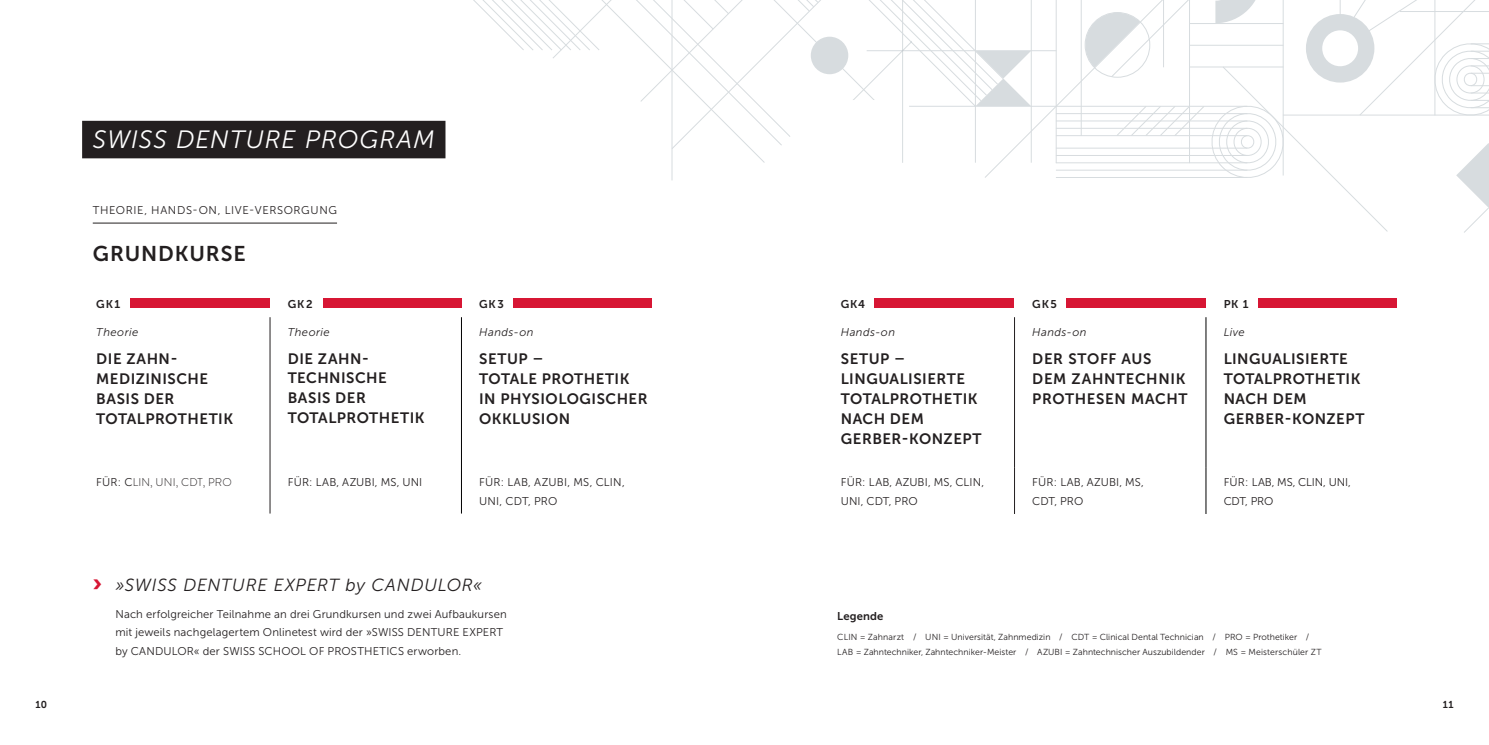
<style>
.page{position:relative;width:1489px;height:745px;background:#fff}
.page>*{position:absolute;margin:0;border:0;box-sizing:border-box;transform-origin:0 0}
.t1{font:italic 25px "Museo Sans 300";letter-spacing:.04em;color:#fff}
.t2{font:21.25px "Museo Sans 700";letter-spacing:.045em;color:#231f20}
.t3{font:italic 17.5px "Museo Sans 300";letter-spacing:.045em;color:#231f20}
.t4{font:15px/20px "Museo Sans 700";letter-spacing:.035em;color:#231f20}
.t5{font:11.25px/18.8px "Museo Sans 300";letter-spacing:.015em;color:#231f20}
.t6{font:italic 11.25px "Museo Sans 300";letter-spacing:.04em;color:#231f20}
.t7{font:11.25px "Museo Sans 300";letter-spacing:.06em;color:#231f20}
.t8{font:11.25px/18.8px "Museo Sans 300";letter-spacing:-.01em;color:#231f20}
.t9{font:300 11.25px "Brandon Grotesque";letter-spacing:.015em;color:#231f20}
.t10{font:11.25px "Museo Sans 700";letter-spacing:.045em;color:#231f20}
.t11{font:11.25px "Museo Sans 700";letter-spacing:.01em;color:#231f20}
.t12{font:10px "Museo Sans 700";color:#231f20}
.t13{font:8.75px/15px "Museo Sans 300";letter-spacing:.005em;color:#231f20}
.s1{font-family:"Museo Sans 300";font-weight:400}
.s2{font-family:"Museo Sans 900";font-style:normal;font-size:23.75px;color:#d71634}
</style>
<div class="page">
<svg style="left:1030px;top:0;width:52px;height:178px"></svg>
<svg style="left:1082px;top:0;width:406px;height:233px"></svg>
<svg style="left:473px;top:0;width:557px;height:180px"></svg>
<hr style="left:1014px;top:317px;width:1px;height:150px;background:#231f20">
<hr style="left:1014px;top:467px;width:1px;height:46px;background:#231f20">
<hr style="left:1205px;top:317px;width:1px;height:150px;background:#000">
<hr style="left:1205px;top:467px;width:1px;height:46px;background:#000">
<hr style="left:93px;top:223px;width:244px;height:1px;background:#231f20">
<hr style="left:269px;top:317px;width:1px;height:153px;background:#231f20">
<hr style="left:269px;top:470px;width:1px;height:43px;background:#231f20">
<hr style="left:461px;top:317px;width:1px;height:153px;background:#000">
<hr style="left:461px;top:470px;width:1px;height:43px;background:#000">
<div style="left:131px;top:298px;width:139px;height:10px;background:#d71634"></div>
<div style="left:322px;top:298px;width:139px;height:10px;background:#d71634"></div>
<div style="left:513px;top:298px;width:138px;height:10px;background:#d71634"></div>
<div style="left:874px;top:298px;width:140px;height:10px;background:#d71634"></div>
<div style="left:1066px;top:298px;width:139px;height:10px;background:#d71634"></div>
<div style="left:1257px;top:298px;width:138px;height:10px;background:#d71634"></div>
<div style="left:82px;top:121px;width:363px;height:37px;background:#231f20"></div>
<h1 class="t1" style="left:93px;top:126px;width:343px">SWISS DENTURE PROGRAM</h1>
<p class="t7" style="left:93px;top:204px;width:246px">THEORIE, HANDS-ON, LIVE-VERSORGUNG</p>
<h2 class="t2" style="left:93px;top:241px;width:154px">GRUNDKURSE</h2>
<p class="t10" style="left:96px;top:297px;width:25px">GK 1</p>
<p class="t10" style="left:288px;top:297px;width:26px">GK 2</p>
<p class="t10" style="left:479px;top:297px;width:26px">GK 3</p>
<p class="t6" style="left:96px;top:326px;width:43px">Theorie</p>
<h3 class="t4" style="left:96px;top:349px;width:138px">DIE ZAHN-<br>MEDIZINISCHE<br>BASIS DER<br>TOTALPROTHETIK</h3>
<p class="t6" style="left:288px;top:326px;width:43px">Theorie</p>
<h3 class="t4" style="left:288px;top:349px;width:138px;line-height:19.6px">DIE ZAHN-<br>TECHNISCHE<br>BASIS DER<br>TOTALPROTHETIK</h3>
<p class="t6" style="left:479px;top:326px;width:56px">Hands-on</p>
<h3 class="t4" style="left:479px;top:349px;width:170px">SETUP –<br>TOTALE PROTHETIK<br>IN PHYSIOLOGISCHER<br>OKKLUSION</h3>
<p class="t9" style="left:96px;top:474px;width:137px"><span class="s1">FÜR: C</span>LIN, UNI, CDT, PRO</p>
<p class="t5" style="left:288px;top:472px;width:136px">FÜR: LAB, AZUBI, MS, UNI</p>
<p class="t5" style="left:479px;top:472px;width:147px">FÜR: LAB, AZUBI, MS, CLIN,<br>UNI, CDT, PRO</p>
<h3 class="t3" style="left:93px;top:575px;width:391px"><span class="s2">›</span> »SWISS DENTURE EXPERT by CANDULOR«</h3>
<p class="t5" style="left:115px;top:604px;width:393px">Nach erfolgreicher Teilnahme an drei Grundkursen und zwei Aufbaukursen mit jeweils nachgelagertem Onlinetest wird der »SWISS DENTURE EXPERT by CANDULOR« der SWISS SCHOOL OF PROSTHETICS erworben.</p>
<p class="t10" style="left:840px;top:297px;width:26px">GK4</p>
<p class="t10" style="left:1032px;top:297px;width:26px">GK 5</p>
<p class="t10" style="left:1223px;top:297px;width:26px">PK 1</p>
<p class="t6" style="left:840px;top:326px;width:56px">Hands-on</p>
<h3 class="t4" style="left:840px;top:349px;width:142px">SETUP –<br>LINGUALISIERTE<br>TOTALPROTHETIK<br>NACH DEM<br>GERBER-KONZEPT</h3>
<p class="t6" style="left:1032px;top:326px;width:56px">Hands-on</p>
<h3 class="t4" style="left:1032px;top:349px;width:157px">DER STOFF AUS<br>DEM ZAHNTECHNIK<br>PROTHESEN MACHT</h3>
<p class="t6" style="left:1223px;top:326px;width:23px">Live</p>
<h3 class="t4" style="left:1223px;top:349px;width:142px">LINGUALISIERTE<br>TOTALPROTHETIK<br>NACH DEM<br>GERBER-KONZEPT</h3>
<p class="t5" style="left:840px;top:472px;width:145px">FÜR: LAB, AZUBI, MS, CLIN,<br>UNI, CDT, PRO</p>
<p class="t5" style="left:1032px;top:472px;width:113px">FÜR: LAB, AZUBI, MS,<br>CDT, PRO</p>
<p class="t8" style="left:1223px;top:472px;width:129px">FÜR: LAB, MS, CLIN, UNI,<br>CDT, PRO</p>
<p class="t11" style="left:837px;top:609px;width:48px">Legende</p>
<p class="t13" style="left:837px;top:629px;width:485px">CLIN = Zahnarzt / UNI = Universität, Zahnmedizin / CDT = Clinical Dental Technician / PRO = Prothetiker /<br>LAB = Zahntechniker, Zahntechniker-Meister / AZUBI = Zahntechnischer Auszubildender / MS = Meisterschüler ZT</p>
<p class="t12" style="left:35px;top:698px;width:13px">10</p>
<p class="t12" style="left:1442px;top:698px;width:12px">11</p>
</div>
